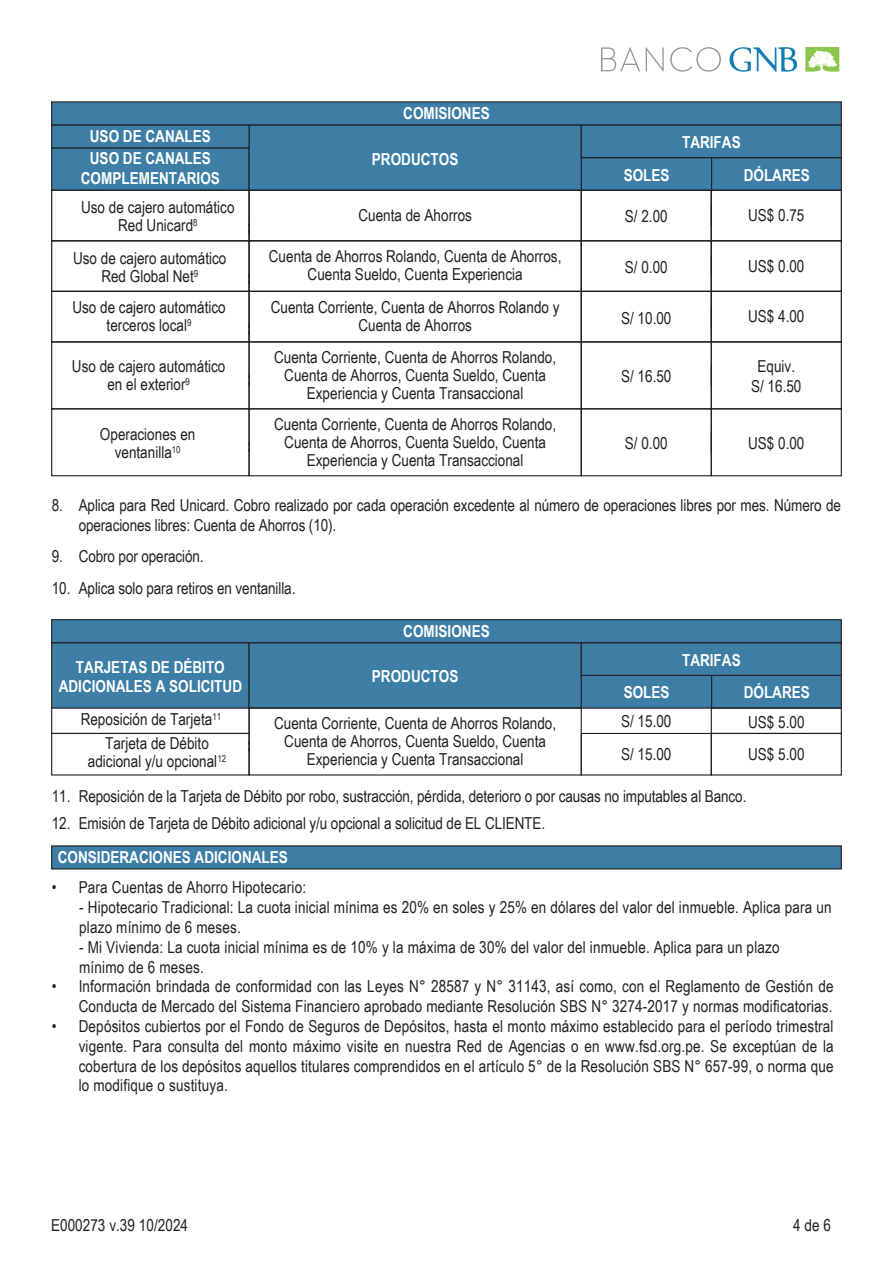
<style>
.page{position:relative;width:893px;height:1263px;background:#fff}
.page>*{position:absolute;margin:0;border:0;box-sizing:border-box;transform-origin:0 0}
.t1{font:16.5px/19.8px "Arial Narrow";letter-spacing:.01em;color:#1e2223}
.t2{font:16.5px/18px "Arial Narrow";color:#231f20;text-align:center}
.t3{font:700 16.5px/19.8px "Arial Narrow";color:#fff;text-align:center}
</style>
<div class="page">
<div style="left:51px;top:147px;width:199px;height:44px;background:#3d7ea7;border:1px solid #231f20"></div>
<div style="left:581px;top:157px;width:131px;height:34px;background:#3d7ea7"></div>
<div style="left:711px;top:157px;width:131px;height:34px;background:#3d7ea7;border:1px solid #231f20"></div>
<div style="left:248px;top:124px;width:334px;height:67px;background:#3d7ea7;border:1px solid #231f20"></div>
<div style="left:581px;top:124px;width:261px;height:34px;background:#3d7ea7;border:1px solid #231f20"></div>
<div style="left:51px;top:124px;width:199px;height:24px;background:#3d7ea7;border:1px solid #231f20"></div>
<div style="left:51px;top:101px;width:791px;height:24px;background:#3d7ea7;border:1px solid #231f20"></div>
<div style="left:51px;top:190px;width:199px;height:51px;border:1px solid #231f20"></div>
<div style="left:711px;top:190px;width:131px;height:51px;border:1px solid #231f20"></div>
<div style="left:581px;top:190px;width:131px;height:51px;border:1px solid #231f20"></div>
<div style="left:248px;top:190px;width:334px;height:51px;border:1px solid #231f20"></div>
<div style="left:51px;top:240px;width:199px;height:52px;border:1px solid #231f20"></div>
<div style="left:711px;top:240px;width:131px;height:52px;border:1px solid #231f20"></div>
<div style="left:581px;top:240px;width:131px;height:52px;border:1px solid #231f20"></div>
<div style="left:248px;top:240px;width:334px;height:52px;border:1px solid #231f20"></div>
<div style="left:51px;top:291px;width:199px;height:51px;border:1px solid #231f20"></div>
<div style="left:711px;top:291px;width:131px;height:51px;border:1px solid #231f20"></div>
<div style="left:581px;top:291px;width:131px;height:51px;border:1px solid #231f20"></div>
<div style="left:248px;top:291px;width:334px;height:51px;border:1px solid #231f20"></div>
<div style="left:51px;top:341px;width:199px;height:68px;border:1px solid #231f20"></div>
<div style="left:711px;top:341px;width:131px;height:68px;border:1px solid #231f20"></div>
<div style="left:581px;top:341px;width:131px;height:68px;border:1px solid #231f20"></div>
<div style="left:248px;top:341px;width:334px;height:68px;border:1px solid #231f20"></div>
<div style="left:51px;top:408px;width:199px;height:68px;border:1px solid #231f20"></div>
<div style="left:711px;top:408px;width:131px;height:68px;border:1px solid #231f20"></div>
<div style="left:581px;top:408px;width:131px;height:68px;border:1px solid #231f20"></div>
<div style="left:248px;top:408px;width:334px;height:68px;border:1px solid #231f20"></div>
<svg style="left:601px;top:47px;width:39px;height:24px"></svg>
<svg style="left:646px;top:47px;width:18px;height:25px"></svg>
<svg style="left:670px;top:47px;width:51px;height:25px"></svg>
<svg style="left:729px;top:47px;width:68px;height:25px"></svg>
<svg style="left:805px;top:47px;width:34px;height:25px"></svg>
<div style="left:51px;top:845px;width:791px;height:24px;background:#3d7ea7;border:1px solid #231f20"></div>
<div style="left:51px;top:642px;width:199px;height:67px;background:#3d7ea7;border:1px solid #231f20"></div>
<div style="left:581px;top:675px;width:131px;height:34px;background:#3d7ea7"></div>
<div style="left:711px;top:675px;width:131px;height:34px;background:#3d7ea7;border:1px solid #231f20"></div>
<div style="left:249px;top:642px;width:333px;height:67px;background:#3d7ea7;border:1px solid #231f20"></div>
<div style="left:581px;top:642px;width:261px;height:34px;background:#3d7ea7;border:1px solid #231f20"></div>
<div style="left:51px;top:619px;width:791px;height:24px;background:#3d7ea7;border:1px solid #231f20"></div>
<div style="left:51px;top:733px;width:199px;height:42px;border:1px solid #231f20"></div>
<div style="left:711px;top:707px;width:131px;height:27px;border:1px solid #231f20"></div>
<div style="left:581px;top:733px;width:131px;height:42px;border:1px solid #231f20"></div>
<div style="left:711px;top:733px;width:131px;height:42px;border:1px solid #231f20"></div>
<div style="left:249px;top:707px;width:333px;height:68px;border:1px solid #231f20"></div>
<p class="t3" style="left:90px;top:125px;width:123px">USO DE CANALES</p>
<p class="t3" style="left:81px;top:148px;width:141px">USO DE CANALES<br>COMPLEMENTARIOS</p>
<p class="t3" style="left:403px;top:102px;width:88px">COMISIONES</p>
<p class="t3" style="left:372px;top:148px;width:88px">PRODUCTOS</p>
<p class="t3" style="left:682px;top:131px;width:60px">TARIFAS</p>
<p class="t3" style="left:624px;top:164px;width:47px">SOLES</p>
<p class="t3" style="left:744px;top:164px;width:68px">DÓLARES</p>
<p class="t2" style="left:81px;top:198px;width:155px">Uso de cajero automático<br>Red Unicard<sup>8</sup></p>
<p class="t2" style="left:358px;top:206px;width:115px">Cuenta de Ahorros</p>
<p class="t2" style="left:625px;top:207px;width:44px">S/ 2.00</p>
<p class="t2" style="left:748px;top:206px;width:58px">US$ 0.75</p>
<p class="t2" style="left:73px;top:249px;width:155px">Uso de cajero automático<br>Red Global Net<sup>9</sup></p>
<p class="t2" style="left:269px;top:247px;width:294px">Cuenta de Ahorros Rolando, Cuenta de Ahorros,<br>Cuenta Sueldo, Cuenta Experiencia</p>
<p class="t2" style="left:625px;top:257px;width:44px">S/ 0.00</p>
<p class="t2" style="left:748px;top:256px;width:58px">US$ 0.00</p>
<p class="t2" style="left:72px;top:297px;width:155px">Uso de cajero automático terceros local<sup>9</sup></p>
<p class="t2" style="left:271px;top:297px;width:290px">Cuenta Corriente, Cuenta de Ahorros Rolando y<br>Cuenta de Ahorros</p>
<p class="t2" style="left:621px;top:308px;width:52px">S/ 10.00</p>
<p class="t2" style="left:748px;top:307px;width:58px">US$ 4.00</p>
<p class="t2" style="left:72px;top:356px;width:155px">Uso de cajero automático en el exterior<sup>9</sup></p>
<p class="t2" style="left:274px;top:348px;width:284px">Cuenta Corriente, Cuenta de Ahorros Rolando,<br>Cuenta de Ahorros, Cuenta Sueldo, Cuenta<br>Experiencia y Cuenta Transaccional</p>
<p class="t2" style="left:621px;top:367px;width:52px">S/ 16.50</p>
<p class="t2" style="left:751px;top:356px;width:52px;line-height:19.8px">Equiv.<br>S/ 16.50</p>
<p class="t2" style="left:100px;top:424px;width:97px">Operaciones en ventanilla<sup>10</sup></p>
<p class="t2" style="left:274px;top:415px;width:284px">Cuenta Corriente, Cuenta de Ahorros Rolando,<br>Cuenta de Ahorros, Cuenta Sueldo, Cuenta<br>Experiencia y Cuenta Transaccional</p>
<p class="t2" style="left:625px;top:434px;width:44px">S/ 0.00</p>
<p class="t2" style="left:748px;top:434px;width:58px">US$ 0.00</p>
<p class="t1" style="left:79px;top:494px;width:764px;text-indent:-27px">8. Aplica para Red Unicard. Cobro realizado por cada operación excedente al número de operaciones libres por mes. Número de operaciones libres: Cuenta de Ahorros (10).</p>
<p class="t1" style="left:52px;top:546px;width:153px">9. Cobro por operación.</p>
<p class="t1" style="left:52px;top:578px;width:245px">10. Aplica solo para retiros en ventanilla.</p>
<p class="t3" style="left:59px;top:656px;width:185px">TARJETAS DE DÉBITO<br>ADICIONALES A SOLICITUD</p>
<p class="t3" style="left:403px;top:620px;width:88px">COMISIONES</p>
<p class="t3" style="left:372px;top:666px;width:88px">PRODUCTOS</p>
<p class="t3" style="left:682px;top:649px;width:60px">TARIFAS</p>
<p class="t3" style="left:624px;top:682px;width:47px">SOLES</p>
<p class="t3" style="left:744px;top:682px;width:68px">DÓLARES</p>
<p class="t2" style="left:81px;top:710px;width:142px">Reposición de Tarjeta<sup>11</sup></p>
<p class="t2" style="left:274px;top:714px;width:284px">Cuenta Corriente, Cuenta de Ahorros Rolando,<br>Cuenta de Ahorros, Cuenta Sueldo, Cuenta<br>Experiencia y Cuenta Transaccional</p>
<p class="t2" style="left:621px;top:712px;width:52px">S/ 15.00</p>
<p class="t2" style="left:748px;top:712px;width:58px">US$ 5.00</p>
<p class="t2" style="left:88px;top:734px;width:140px">Tarjeta de Débito adicional y/u opcional<sup>12</sup></p>
<p class="t2" style="left:621px;top:744px;width:52px">S/ 15.00</p>
<p class="t2" style="left:748px;top:744px;width:58px">US$ 5.00</p>
<p class="t1" style="left:52px;top:785px;width:696px">11. Reposición de la Tarjeta de Débito por robo, sustracción, pérdida, deterioro o por causas no imputables al Banco.</p>
<p class="t1" style="left:52px;top:812px;width:495px">12. Emisión de Tarjeta de Débito adicional y/u opcional a solicitud de EL CLIENTE.</p>
<p class="t3" style="left:58px;top:846px;width:232px">CONSIDERACIONES ADICIONALES</p>
<p class="t1" style="left:52px;top:877px;width:256px">• Para Cuentas de Ahorro Hipotecario:</p>
<p class="t1" style="left:79px;top:897px;width:754px">- Hipotecario Tradicional: La cuota inicial mínima es 20% en soles y 25% en dólares del valor del inmueble. Aplica para un plazo mínimo de 6 meses.</p>
<p class="t1" style="left:79px;top:936px;width:702px">- Mi Vivienda: La cuota inicial mínima es de 10% y la máxima de 30% del valor del inmueble. Aplica para un plazo mínimo de 6 meses.</p>
<p class="t1" style="left:52px;top:976px;width:783px;text-align:right">• Información brindada de conformidad con las Leyes N° 28587 y N° 31143, así como, con el Reglamento de Gestión de<br>Conducta de Mercado del Sistema Financiero aprobado mediante Resolución SBS N° 3274-2017 y normas modificatorias.</p>
<p class="t1" style="left:79px;top:1016px;width:757px;text-align:justify;text-indent:-27px">• Depósitos cubiertos por el Fondo de Seguros de Depósitos, hasta el monto máximo establecido para el período trimestral vigente. Para consulta del monto máximo visite en nuestra Red de Agencias o en www.fsd.org.pe. Se exceptúan de la cobertura de los depósitos aquellos titulares comprendidos en el artículo 5° de la Resolución SBS N° 657-99, o norma que lo modifique o sustituya.</p>
<p class="t2" style="left:51px;top:1215px;width:139px">E000273 v.39 10/2024</p>
<p class="t2" style="left:793px;top:1216px;width:39px">4 de 6</p>
</div>
